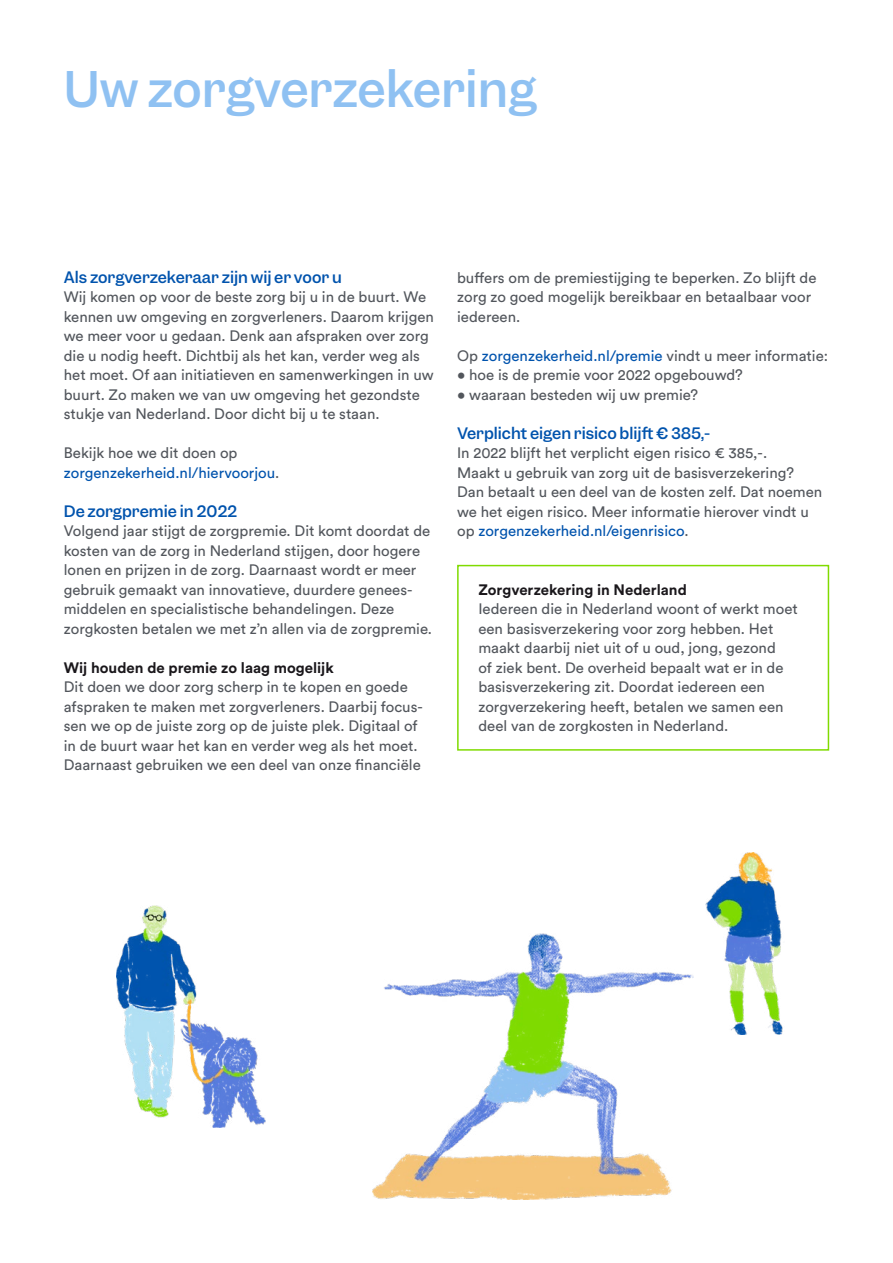
<style>
.page{position:relative;width:893px;height:1263px;background:#fff}
.page>*{position:absolute;margin:0;border:0;box-sizing:border-box;transform-origin:0 0}
.t1{font:500 46.5px "Garnett";color:#8fc1f2}
.t2{font:15px/19.5px "Circular Std";color:#52565c}
.t3{font:15px/19.5px "Circular Std";color:#0053ad}
.t4{font:500 15px "Garnett";color:#0053ad}
.t5{font:700 15px "Circular Std";color:#1a171b}
.s1{color:#52565c}
.s2{color:#0053ad}
</style>
<div class="page">
<img style="left:706px;top:853px;width:77px;height:181px">
<img style="left:372px;top:933px;width:321px;height:266px">
<img style="left:117px;top:906px;width:148px;height:222px">
<div style="left:457px;top:565px;width:372px;height:186px;border:2px solid #80db00"></div>
<h1 class="t1" style="left:64px;top:59px;width:474px">Uw zorgverzekering</h1>
<p class="t4" style="left:64px;top:267px;width:280px">Als zorgverzekeraar zijn wij er voor u</p>
<p class="t2" style="left:64px;top:287px;width:372px">Wij komen op voor de beste zorg bij u in de buurt. We kennen uw omgeving en zorgverleners. Daarom krijgen we meer voor u gedaan. Denk aan afspraken over zorg die u nodig heeft. Dichtbij als het kan, verder weg als het moet. Of aan initiatieven en samenwerkingen in uw buurt. Zo maken we van uw omgeving het gezondste stukje van Nederland. Door dicht bij u te staan.</p>
<p class="t3" style="left:64px;top:443px;width:217px"><span class="s1">Bekijk hoe we dit doen op </span>zorgenzekerheid.nl/hiervoorjou<span class="s1">.</span></p>
<p class="t4" style="left:64px;top:501px;width:175px">De zorgpremie in 2022</p>
<p class="t2" style="left:64px;top:521px;width:370px">Volgend jaar stijgt de zorgpremie. Dit komt doordat de kosten van de zorg in Nederland stijgen, door hogere lonen en prijzen in de zorg. Daarnaast wordt er meer gebruik gemaakt van innovatieve, duurdere genees&shy;middelen en specialistische behandelingen. Deze zorgkosten betalen we met z’n allen via de zorgpremie.</p>
<p class="t5" style="left:64px;top:658px;width:272px">Wij houden de premie zo laag mogelijk</p>
<p class="t2" style="left:64px;top:677px;width:361px">Dit doen we door zorg scherp in te kopen en goede afspraken te maken met zorgverleners. Daarbij focus&shy;sen we op de juiste zorg op de juiste plek. Digitaal of in de buurt waar het kan en verder weg als het moet.<br>Daarnaast gebruiken we een deel van onze financiële</p>
<p class="t2" style="left:457px;top:267px;width:361px">buffers om de premiestijging te beperken. Zo blijft de zorg zo goed mogelijk bereikbaar en betaalbaar voor iedereen.</p>
<p class="t3" style="left:457px;top:345px;width:373px"><span class="s1">Op</span> zorgenzekerheid.nl/premie <span class="s1">vindt u meer informatie:</span></p>
<p class="t2" style="left:457px;top:365px;width:287px">• hoe is de premie voor 2022 opgebouwd?</p>
<p class="t2" style="left:457px;top:384px;width:243px">• waaraan besteden wij uw premie?</p>
<p class="t4" style="left:457px;top:423px;width:255px">Verplicht eigen risico blijft € 385,-</p>
<p class="t2" style="left:457px;top:443px;width:367px">In 2022 blijft het verplicht eigen risico € 385,-.<br>Maakt u gebruik van zorg uit de basisverzekering?<br>Dan betaalt u een deel van de kosten zelf. Dat noemen we het eigen risico. Meer informatie hierover vindt u op <span class="s2">zorgenzekerheid.nl/eigenrisico</span>.</p>
<p class="t5" style="left:478px;top:580px;width:210px">Zorgverzekering in Nederland</p>
<p class="t2" style="left:478px;top:599px;width:321px">Iedereen die in Nederland woont of werkt moet een basisverzekering voor zorg hebben. Het maakt daarbij niet uit of u oud, jong, gezond<br>of ziek bent. De overheid bepaalt wat er in de basisverzekering zit. Doordat iedereen een zorgverzekering heeft, betalen we samen een deel van de zorgkosten in Nederland.</p>
</div>
